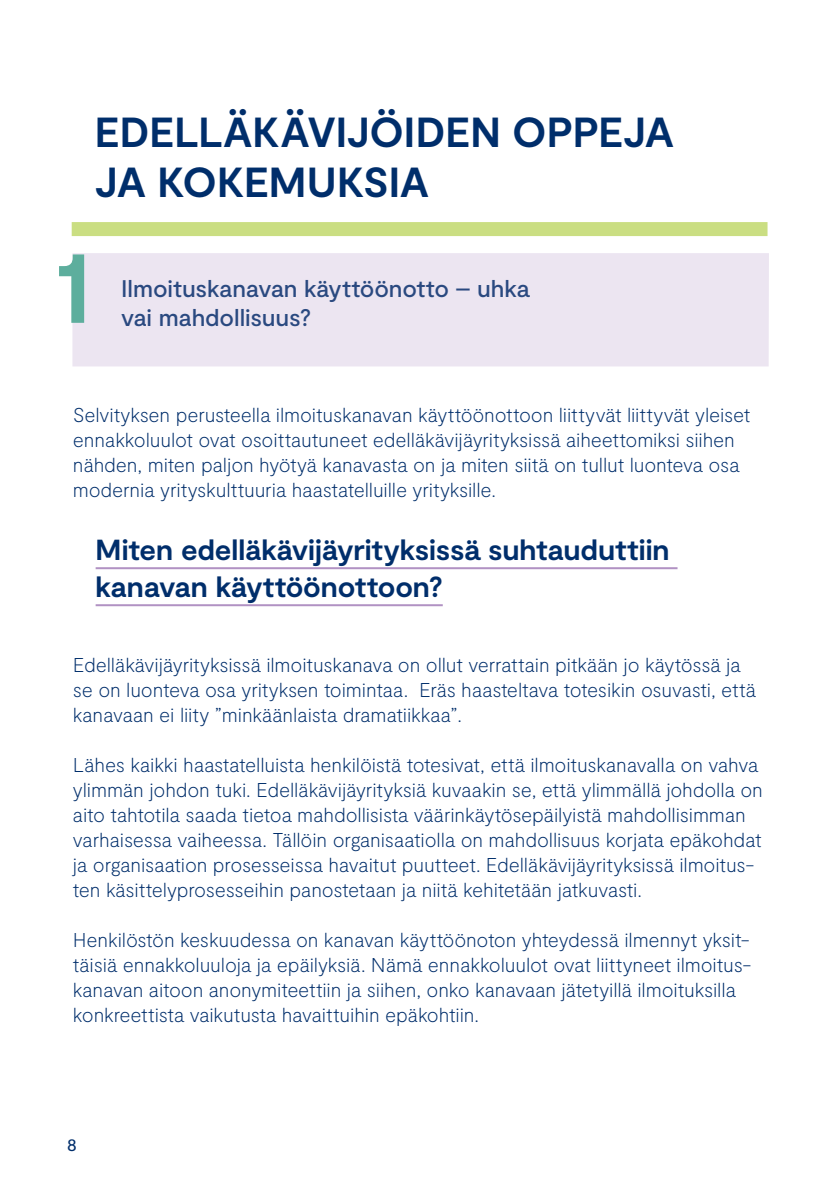
<style>
.page{position:relative;width:840px;height:1191px;background:#fff}
.page>*{position:absolute;margin:0;border:0;box-sizing:border-box;transform-origin:0 0}
.Luku_korostus{font:700 condensed 106.8px "Moderat";color:#5dae9d}
.Otsikko{font:700 42px/50px "Moderat";letter-spacing:-.005em;color:#002e6b}
.Väliotsikko{font:700 29px/37px "Moderat";letter-spacing:-.005em;color:#002e6b}
.Laatikko-otsikko{font:500 24px "Moderat";letter-spacing:-.005em;color:#2a4980}
.Leipis{font:100 20px/25px "Moderat";letter-spacing:-.01em;color:#002e6b}
.t1{font:18px "Moderat";color:#002e6b}
</style>
<div class="page">
<hr style="left:96px;top:567px;width:581px;height:2px;background:#b192c3">
<hr style="left:96px;top:604px;width:346px;height:2px;background:#b192c3">
<div style="left:72px;top:222px;width:695px;height:14px;background:#cade82"></div>
<div style="left:72px;top:253px;width:696px;height:113px;background:#ece5f1"></div>
<p class="Otsikko" style="left:95px;top:109px;width:580px">EDELLÄKÄVIJÖIDEN OPPEJA<br>JA KOKEMUKSIA</p>
<p class="Luku_korostus" style="left:54px;top:223px;width:38px">1</p>
<p class="Laatikko-otsikko" style="left:121px;top:275px;width:410px">Ilmoituskanavan käyttöönotto – uhka</p>
<p class="Laatikko-otsikko" style="left:121px;top:303px;width:191px">vai mahdollisuus?</p>
<p class="Leipis" style="left:73px;top:403px;width:678px">Selvityksen perusteella ilmoituskanavan käyttöönottoon liittyvät liittyvät yleiset ennakkoluulot ovat osoittautuneet edelläkävijäyrityksissä aiheettomiksi siihen nähden, miten paljon hyötyä kanavasta on ja miten siitä on tullut luonteva osa modernia yrityskulttuuria haastatelluille yrityksille.</p>
<p class="Väliotsikko" style="left:96px;top:533px;width:575px">Miten edelläkävijäyrityksissä suhtauduttiin kanavan käyttöönottoon?</p>
<p class="Leipis" style="left:73px;top:653px;width:684px">Edelläkävijäyrityksissä ilmoituskanava on ollut verrattain pitkään jo käytössä ja se on luonteva osa yrityksen toimintaa. Eräs haasteltava totesikin osuvasti, että kanavaan ei liity ”minkäänlaista dramatiikkaa”.</p>
<p class="Leipis" style="left:73px;top:753px;width:691px">Lähes kaikki haastatelluista henkilöistä totesivat, että ilmoituskanavalla on vahva ylimmän johdon tuki. Edelläkävijäyrityksiä kuvaakin se, että ylimmällä johdolla on aito tahtotila saada tietoa mahdollisista väärinkäytösepäilyistä mahdollisimman varhaisessa vaiheessa. Tällöin organisaatiolla on mahdollisuus korjata epäkohdat ja organisaation prosesseissa havaitut puutteet. Edelläkävijäyrityksissä ilmoitus&shy;ten käsittelyprosesseihin panostetaan ja niitä kehitetään jatkuvasti.</p>
<p class="Leipis" style="left:73px;top:928px;width:679px">Henkilöstön keskuudessa on kanavan käyttöönoton yhteydessä ilmennyt yksit&shy;täisiä ennakkoluuloja ja epäilyksiä. Nämä ennakkoluulot ovat liittyneet ilmoitus&shy;kanavan aitoon anonymiteettiin ja siihen, onko kanavaan jätetyillä ilmoituksilla konkreettista vaikutusta havaittuihin epäkohtiin.</p>
<p class="t1" style="left:67px;top:1134px;width:12px">8</p>
</div>
